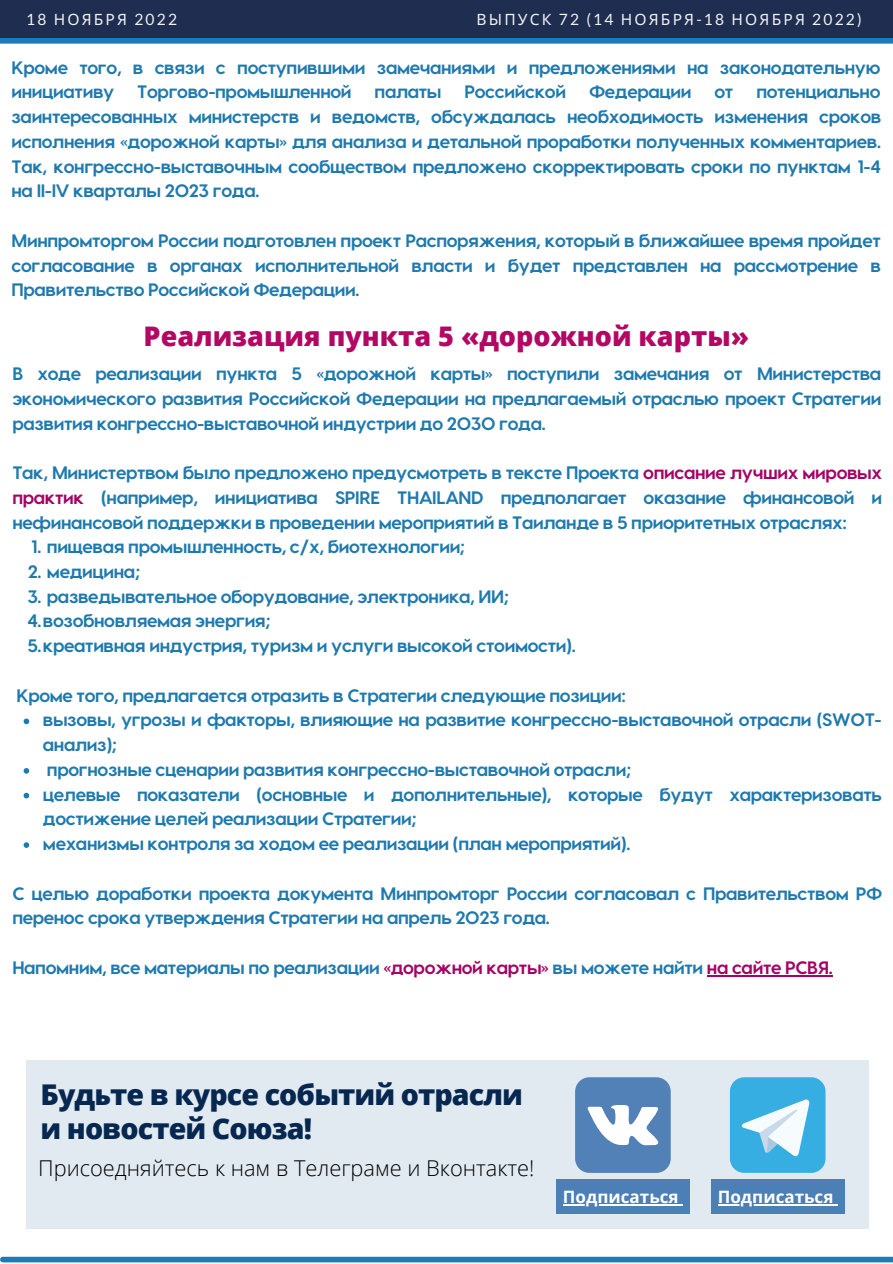
<style>
.page{position:relative;width:893px;height:1264px;background:#fff}
.page>*{position:absolute;margin:0;border:0;box-sizing:border-box;transform-origin:0 0}
.t1{font:800 28.65px/33.8px "Open Sans";letter-spacing:-.03em;color:#062850}
.t2{font:800 27px "Open Sans";color:#b40764}
.t3{font:300 21.75px "Open Sans";color:#000}
.t4{font:700 18px/24.8px "Visby CF";letter-spacing:-.02em;color:#1e79ae}
.t5{font:700 17.1px "Open Sans";color:#fff}
.t6{font:15.6px "Noto Sans";letter-spacing:.14em;color:#f2f2f2}
.t7{font:15.6px "Lato";letter-spacing:.14em;color:#f2f2f2}
.s1{font-family:"Noto Sans"}
.s2{font-family:"Lato"}
.s3{color:#a50064}
</style>
<div class="page">
<div style="left:0;top:0;width:892px;height:38px;background:#1e2d50"></div>
<div style="left:3px;top:1256px;width:889px;height:6px;background:#1b7bbb"></div>
<div style="left:0;top:38px;width:892px;height:6px;background:#1b7bbb"></div>
<svg style="left:24px;top:718px;width:5px;height:6px"></svg>
<svg style="left:24px;top:768px;width:5px;height:5px"></svg>
<svg style="left:24px;top:792px;width:5px;height:6px"></svg>
<svg style="left:24px;top:842px;width:5px;height:5px"></svg>
<div style="left:26px;top:1060px;width:842px;height:169px;background:#e2eaf1"></div>
<svg style="left:575px;top:1077px;width:95px;height:95px;background:#769bc6"></svg>
<svg style="left:729px;top:1077px;width:96px;height:95px;background:#64bfe7"></svg>
<div style="left:556px;top:1179px;width:133px;height:35px;background:#4c7fb5"></div>
<hr style="left:563px;top:1204px;width:115px;height:1px;background:#fff">
<div style="left:710px;top:1179px;width:134px;height:35px;background:#4c7fb5"></div>
<hr style="left:717px;top:1204px;width:116px;height:1px;background:#fff">
<hr style="left:706px;top:975px;width:126px;height:1px;background:#a50064">
<p class="t7" style="left:26px;top:10px;width:152px">18 <span class="s1">НОЯБРЯ</span> 2022</p>
<p class="t6" style="left:476px;top:8px;width:386px">ВЫПУСК <span class="s2">72 (14</span> НОЯБРЯ<span class="s2">-18</span> НОЯБРЯ <span class="s2">2022)</span></p>
<p class="t4" style="left:11px;top:54px;width:870px">Кроме того, в связи с поступившими замечаниями и предложениями на законодательную инициативу</p>
<p class="t4" style="left:137px;top:79px;width:216px">Торгово-промышленной</p>
<p class="t4" style="left:374px;top:79px;width:68px">палаты</p>
<p class="t4" style="left:464px;top:79px;width:103px">Российской</p>
<p class="t4" style="left:589px;top:79px;width:104px">Федерации</p>
<p class="t4" style="left:714px;top:79px;width:20px">от</p>
<p class="t4" style="left:11px;top:79px;width:871px;text-align:justify;text-indent:744px">потенциально заинтересованных министерств и ведомств, обсуждалась необходимость изменения сроков исполнения «дорожной карты» для анализа и детальной проработки полученных комментариев.<br>Так, конгрессно-выставочным сообществом предложено скорректировать сроки по пунктам 1-4 на II-IV кварталы 2023 года.</p>
<p class="t4" style="left:11px;top:227px;width:871px;text-align:justify">Минпромторгом России подготовлен проект Распоряжения, который в ближайшее время пройдет согласование в органах исполнительной власти и будет представлен на рассмотрение в Правительство Российской Федерации.</p>
<h2 class="t2" style="left:144px;top:317px;width:607px">Реализация пункта 5 «дорожной карты»</h2>
<p class="t4" style="left:12px;top:360px;width:870px;text-align:justify">В ходе реализации пункта 5 «дорожной карты» поступили замечания от Министерства экономического развития Российской Федерации на предлагаемый отраслью проект Стратегии развития конгрессно-выставочной индустрии до 2030 года.</p>
<p class="t4" style="left:12px;top:459px;width:871px;text-align:justify">Так, Министертвом было предложено предусмотреть в тексте Проекта <span class="s3">описание лучших мировых практик</span> (например, инициатива SPIRE THAILAND предполагает оказание финансовой и нефинансовой поддержки в проведении мероприятий в Таиланде в 5 приоритетных отраслях:</p>
<p class="t4" style="left:31px;top:533px;width:435px">1. пищевая промышленность, с/х, биотехнологии;</p>
<p class="t4" style="left:28px;top:558px;width:114px">2. медицина;</p>
<p class="t4" style="left:27px;top:583px;width:549px">3. разведывательное оборудование, электроника, ИИ;<br>4.возобновляемая энергия;<br>5.креативная индустрия, туризм и услуги высокой стоимости).</p>
<p class="t4" style="left:16px;top:682px;width:611px">Кроме того, предлагается отразить в Стратегии следующие позиции:</p>
<p class="t4" style="left:43px;top:706px;width:840px">вызовы, угрозы и факторы, влияющие на развитие конгрессно-выставочной отрасли (SWOT&shy;анализ);<br>прогнозные сценарии развития конгрессно-выставочной отрасли;<br>целевые показатели (основные и дополнительные), которые будут характеризовать достижение целей реализации Стратегии;<br>механизмы контроля за ходом ее реализации (план мероприятий).</p>
<p class="t4" style="left:12px;top:879px;width:871px">С целью доработки проекта документа Минпромторг России согласовал с Правительством РФ перенос срока утверждения Стратегии на апрель 2023 года.</p>
<p class="t4" style="left:12px;top:954px;width:821px">Напомним, все материалы по реализации <span class="s3">«дорожной карты»</span> вы можете найти <span class="s3">на сайте РСВЯ.</span></p>
<h1 class="t1" style="left:40px;top:1076px;width:484px">Будьте в курсе событий отрасли и новостей Союза!</h1>
<p class="t3" style="left:38px;top:1152px;width:497px">Присоедняйтесь к нам в Телеграме и Вконтакте!</p>
<p class="t5" style="left:563px;top:1185px;width:117px">Подписаться</p>
<p class="t5" style="left:717px;top:1184px;width:117px">Подписаться</p>
</div>
